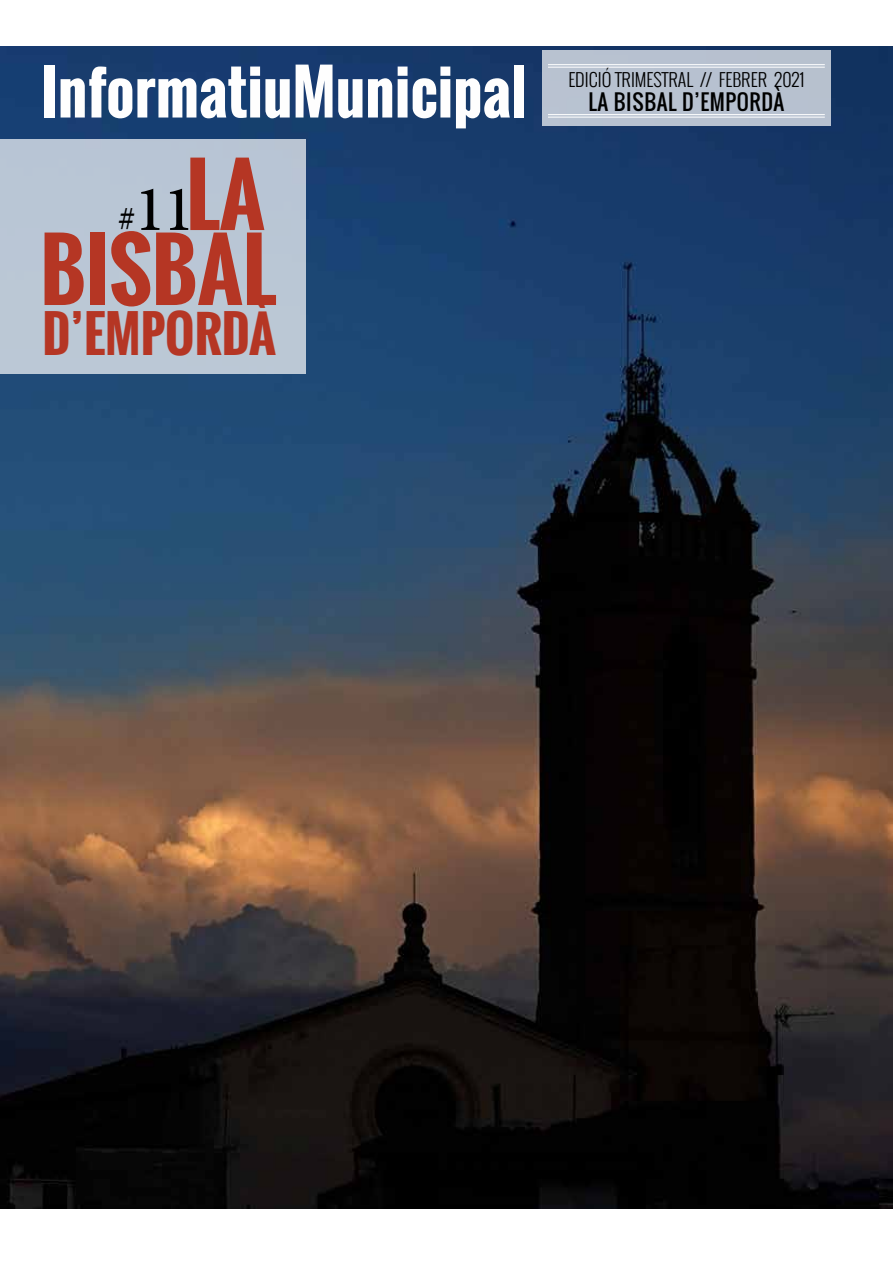
<style>
.page{position:relative;width:893px;height:1263px;background:#fff}
.page>*{position:absolute;margin:0;border:0;box-sizing:border-box;transform-origin:0 0}
.t1{font:700 82.5px "Oswald";color:#b53624}
.t2{font:500 64.95px "Minion Pro";color:#000}
.t3{font:700 60.15px "Oswald";color:#fefefe}
.t4{font:700 49.35px "Oswald";color:#b53624}
.t5{font:21px "Oswald";letter-spacing:.03em;color:#000}
.t6{font:300 18px "Oswald";color:#000}
.s1{font-size:36px}
.s2{font-family:"Oswald";font-weight:700;font-size:82.5px;color:#b53624}
</style>
<div class="page">
<img style="left:0;top:46px;width:893px;height:1162px">
<div style="left:542px;top:50px;width:289px;height:76px;background:#b8c2d0"></div>
<hr style="left:548px;top:64px;width:277px;height:1px;background:#fff">
<hr style="left:548px;top:67px;width:277px;height:1px;background:#fff">
<hr style="left:548px;top:114px;width:277px;height:1px;background:#fff">
<hr style="left:548px;top:117px;width:277px;height:1px;background:#fff">
<div style="left:0;top:140px;width:305px;height:234px;background:#bac6d5"></div>
<h3 class="t3" style="left:41px;top:47px;width:487px">InformatiuMunicipal</h3>
<p class="t6" style="left:568px;top:67px;width:238px">EDICIÓ TRIMESTRAL // FEBRER 2021</p>
<p class="t5" style="left:588px;top:87px;width:197px">LA BISBAL D’EMPORDÀ</p>
<h2 class="t2" style="left:118px;top:165px;width:148px"><span class="s1">#</span>11<span class="s2">LA</span></h2>
<h1 class="t1" style="left:40px;top:208px;width:238px">BISBAL</h1>
<h3 class="t4" style="left:42px;top:297px;width:235px">D’EMPORDÀ</h3>
</div>
